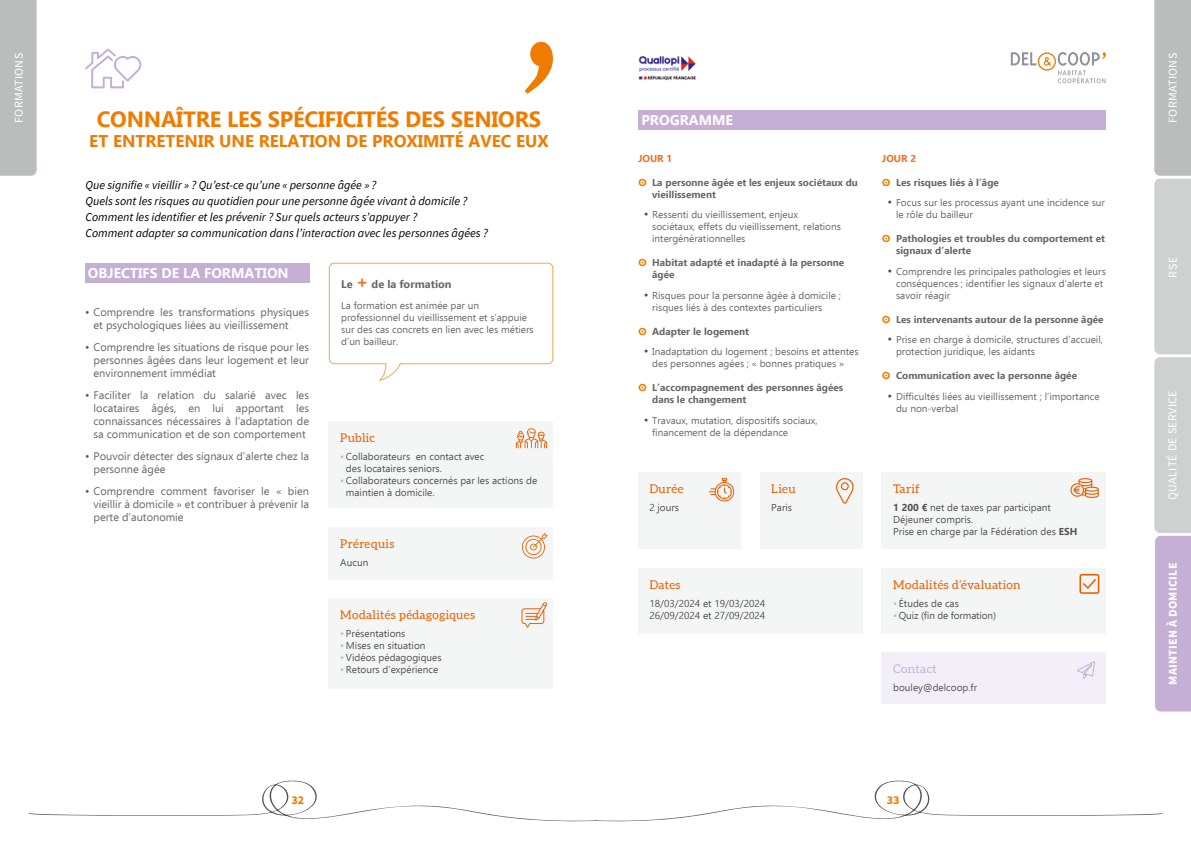
<style>
.page{position:relative;width:1191px;height:842px;background:#fff}
.page>*{position:absolute;margin:0;border:0;box-sizing:border-box;transform-origin:0 0}
.t1{font:700 22px "Ebrima";letter-spacing:-.01em;color:#ef7c00}
.t2{font:700 17px "Ebrima";color:#ef7c00}
.t3{font:700 14px "Ebrima";color:#fff}
.t4{font:italic 12px/16px "Source Sans Pro";color:#000}
.t5{font:12px "Aleo";letter-spacing:.025em;color:#eb5e00}
.t6{font:12px "Source Sans Pro";letter-spacing:.025em;color:#fff}
.t7{font:700 12px "Source Sans Pro";letter-spacing:.025em;color:#fff}
.t8{font:12px "Aleo";letter-spacing:.025em;color:#c6afd5}
.t9{font:700 12px "Source Sans Pro";color:#ef7c00}
.t10{font:11px/13.2px "Ebrima";color:#686867;text-align:justify}
.t11{font:700 11px "Ebrima";color:#686867}
.t12{font:10px/12px "Ebrima";color:#686867}
.t13{font:10px/12px "Ebrima";color:#535352}
.t14{font:700 10px/12px "Ebrima";color:#686867}
.t15{font:10px "Ebrima";color:#565655}
.t16{font:700 10px "Ebrima";color:#ee7022}
.s1{font-size:18px;color:#ee7022}
.s2{color:#535352}
.s3{color:#b9babf}
.s4{color:#ef7c00}
.s5{font-size:12px;color:#535352}
.s6{font-weight:700}
</style>
<div class="page">
<svg style="left:524px;top:42px;width:29px;height:52px"></svg>
<div style="left:0;top:0;width:37px;height:176px;background:#bbbcbc"></div>
<svg style="left:1154px;top:0;width:37px;height:711px;background:#c9c4cd"></svg>
<svg style="left:1010px;top:52px;width:96px;height:31px"></svg>
<img style="left:638px;top:55px;width:58px;height:26px">
<svg style="left:28px;top:781px;width:1135px;height:40px"></svg>
<svg style="left:85px;top:48px;width:56px;height:40px"></svg>
<div style="left:638px;top:110px;width:468px;height:19px;background:#c6afd5"></div>
<div style="left:638px;top:472px;width:102px;height:77px;background:#f4f5f5"></div>
<div style="left:638px;top:568px;width:224px;height:65px;background:#f4f5f5"></div>
<div style="left:760px;top:472px;width:102px;height:77px;background:#f4f5f5"></div>
<div style="left:882px;top:472px;width:224px;height:77px;background:#f4f5f5"></div>
<svg style="left:1070px;top:478px;width:28px;height:20px"></svg>
<svg style="left:708px;top:478px;width:27px;height:24px"></svg>
<svg style="left:836px;top:478px;width:18px;height:26px"></svg>
<div style="left:882px;top:652px;width:224px;height:51px;background:#f3eff8"></div>
<svg style="left:1077px;top:661px;width:18px;height:18px"></svg>
<div style="left:882px;top:568px;width:224px;height:65px;background:#f4f5f5"></div>
<svg style="left:1079px;top:574px;width:20px;height:20px"></svg>
<div style="left:85px;top:263px;width:224px;height:20px;background:#c6afd5"></div>
<svg style="left:328px;top:262px;width:226px;height:118px"></svg>
<div style="left:329px;top:421px;width:224px;height:86px;background:#f4f5f5"></div>
<div style="left:329px;top:527px;width:224px;height:52px;background:#f4f5f5"></div>
<div style="left:329px;top:598px;width:224px;height:90px;background:#f4f5f5"></div>
<svg style="left:521px;top:602px;width:26px;height:26px"></svg>
<svg style="left:522px;top:533px;width:25px;height:26px"></svg>
<svg style="left:516px;top:428px;width:31px;height:20px"></svg>
<p class="t6" style="left:11px;top:123px;width:71px;rotate:-90deg">FORMATIONS</p>
<p class="t6" style="left:1164px;top:123px;width:71px;rotate:-90deg">FORMATIONS</p>
<h1 class="t1" style="left:97px;top:102px;width:446px">CONNAÎTRE LES SPÉCIFICITÉS DES SENIORS</h1>
<h2 class="t2" style="left:89px;top:128px;width:461px">ET ENTRETENIR UNE RELATION DE PROXIMITÉ AVEC EUX</h2>
<h3 class="t3" style="left:641px;top:109px;width:93px">PROGRAMME</h3>
<p class="t4" style="left:85px;top:177px;width:404px">Que signifie « vieillir » ? Qu’est-ce qu’une « personne âgée » ?<br>Quels sont les risques au quotidien pour une personne âgée vivant à domicile ?<br>Comment les identifier et les prévenir ? Sur quels acteurs s’appuyer ?<br>Comment adapter sa communication dans l’interaction avec les personnes âgées ?</p>
<p class="t11" style="left:341px;top:276px;width:112px">Le <span class="s1">+</span> de la formation</p>
<p class="t12" style="left:341px;top:299px;width:194px">La formation est animée par un professionnel du vieillissement et s’appuie sur des cas concrets en lien avec les métiers d’un bailleur.</p>
<h3 class="t3" style="left:88px;top:262px;width:202px">OBJECTIFS DE LA FORMATION</h3>
<p class="t10" style="left:94px;top:305px;width:217px;text-indent:-9px"><span class="s2">•</span> Comprendre les transformations physiques et psychologiques liées au vieillissement</p>
<p class="t10" style="left:94px;top:340px;width:217px;text-indent:-9px"><span class="s2">•</span> Comprendre les situations de risque pour les personnes âgées dans leur logement et leur environnement immédiat</p>
<p class="t10" style="left:94px;top:388px;width:217px;text-indent:-9px"><span class="s2">•</span> Faciliter la relation du salarié avec les locataires âgés, en lui apportant les connaissances nécessaires à l’adaptation de sa communication et de son comportement</p>
<p class="t10" style="left:94px;top:449px;width:217px;text-indent:-9px"><span class="s2">•</span> Pouvoir détecter des signaux d’alerte chez la personne âgée</p>
<p class="t10" style="left:94px;top:484px;width:217px;text-indent:-9px"><span class="s2">•</span> Comprendre comment favoriser le « bien vieillir à domicile » et contribuer à prévenir la perte d’autonomie</p>
<p class="t5" style="left:340px;top:431px;width:36px">Public</p>
<p class="t13" style="left:346px;top:450px;width:140px;text-indent:-6px"><span class="s3">•</span> Collaborateurs en contact avec des locataires seniors.</p>
<p class="t13" style="left:346px;top:474px;width:193px;text-indent:-6px"><span class="s3">•</span> Collaborateurs concernés par les actions de maintien à domicile.</p>
<p class="t5" style="left:340px;top:537px;width:55px">Prérequis</p>
<p class="t13" style="left:340px;top:556px;width:30px">Aucun</p>
<p class="t5" style="left:340px;top:608px;width:136px">Modalités pédagogiques</p>
<p class="t13" style="left:340px;top:627px;width:67px"><span class="s3">•</span> Présentations</p>
<p class="t13" style="left:340px;top:639px;width:87px"><span class="s3">•</span> Mises en situation</p>
<p class="t13" style="left:340px;top:651px;width:103px"><span class="s3">•</span> Vidéos pédagogiques</p>
<p class="t13" style="left:340px;top:663px;width:99px"><span class="s3">•</span> Retours d’expérience</p>
<p class="t16" style="left:638px;top:150px;width:36px">JOUR 1</p>
<p class="t14" style="left:652px;top:176px;width:207px;text-indent:-14px"><span class="s4">ⵙ</span> La personne âgée et les enjeux sociétaux du vieillissement</p>
<p class="t12" style="left:652px;top:209px;width:190px;text-indent:-9px"><span class="s5">•</span> Ressenti du vieillissement, enjeux sociétaux, effets du vieillissement, relations intergénérationnelles</p>
<p class="t14" style="left:652px;top:256px;width:194px;text-indent:-14px"><span class="s4">ⵙ</span> Habitat adapté et inadapté à la personne âgée</p>
<p class="t12" style="left:652px;top:289px;width:190px;text-indent:-9px"><span class="s5">•</span> Risques pour la personne âgée à domicile ; risques liés à des contextes particuliers</p>
<p class="t14" style="left:638px;top:325px;width:113px"><span class="s4">ⵙ</span> Adapter le logement</p>
<p class="t12" style="left:643px;top:346px;width:216px;text-align:center"><span class="s5">•</span> Inadaptation du logement ; besoins et attentes des personnes agées ; « bonnes pratiques »</p>
<p class="t14" style="left:652px;top:381px;width:193px;text-indent:-14px"><span class="s4">ⵙ</span> L’accompagnement des personnes âgées dans le changement</p>
<p class="t12" style="left:652px;top:414px;width:167px;text-indent:-9px"><span class="s5">•</span> Travaux, mutation, dispositifs sociaux, financement de la dépendance</p>
<p class="t5" style="left:649px;top:482px;width:36px">Durée</p>
<p class="t13" style="left:649px;top:501px;width:31px">2 jours</p>
<p class="t5" style="left:771px;top:482px;width:26px">Lieu</p>
<p class="t13" style="left:771px;top:501px;width:22px">Paris</p>
<p class="t5" style="left:649px;top:578px;width:33px">Dates</p>
<p class="t13" style="left:649px;top:597px;width:117px">18/03/2024 et 19/03/2024<br>26/09/2024 et 27/09/2024</p>
<p class="t16" style="left:882px;top:150px;width:36px">JOUR 2</p>
<p class="t14" style="left:882px;top:176px;width:118px"><span class="s4">ⵙ</span> Les risques liés à l’âge</p>
<p class="t12" style="left:896px;top:197px;width:210px;text-indent:-9px"><span class="s5">•</span> Focus sur les processus ayant une incidence sur le rôle du bailleur</p>
<p class="t14" style="left:896px;top:232px;width:211px;text-indent:-14px"><span class="s4">ⵙ</span> Pathologies et troubles du comportement et signaux d’alerte</p>
<p class="t12" style="left:896px;top:265px;width:211px;text-indent:-9px"><span class="s5">•</span> Comprendre les principales pathologies et leurs conséquences ; identifier les signaux d’alerte et savoir réagir</p>
<p class="t14" style="left:882px;top:313px;width:223px"><span class="s4">ⵙ</span> Les intervenants autour de la personne âgée</p>
<p class="t12" style="left:896px;top:334px;width:208px;text-indent:-9px"><span class="s5">•</span> Prise en charge à domicile, structures d’accueil, protection juridique, les aidants</p>
<p class="t14" style="left:882px;top:369px;width:197px"><span class="s4">ⵙ</span> Communication avec la personne âgée</p>
<p class="t12" style="left:896px;top:390px;width:205px;text-indent:-9px"><span class="s5">•</span> Difficultés liées au vieillissement ; l’importance du non-verbal</p>
<p class="t5" style="left:893px;top:482px;width:28px">Tarif</p>
<p class="t13" style="left:893px;top:501px;width:186px"><span class="s6">1 200 €</span> net de taxes par participant<br>Déjeuner compris.<br>Prise en charge par la Fédération des <span class="s6">ESH</span></p>
<p class="t5" style="left:893px;top:578px;width:129px">Modalités d’évaluation</p>
<p class="t13" style="left:893px;top:597px;width:67px"><span class="s3">•</span> Études de cas</p>
<p class="t13" style="left:893px;top:609px;width:104px"><span class="s3">•</span> Quiz (fin de formation)</p>
<p class="t8" style="left:893px;top:662px;width:45px">Contact</p>
<p class="t15" style="left:893px;top:680px;width:85px">bouley@delcoop.fr</p>
<p class="t9" style="left:291px;top:791px;width:14px">32</p>
<p class="t9" style="left:887px;top:791px;width:14px">33</p>
<p class="t6" style="left:1164px;top:277px;width:22px;rotate:-90deg">RSE</p>
<p class="t6" style="left:1164px;top:500px;width:111px;rotate:-90deg">QUALITÉ DE SERVICE</p>
<p class="t7" style="left:1164px;top:685px;width:124px;rotate:-90deg">MAINTIEN À DOMICILE</p>
</div>
